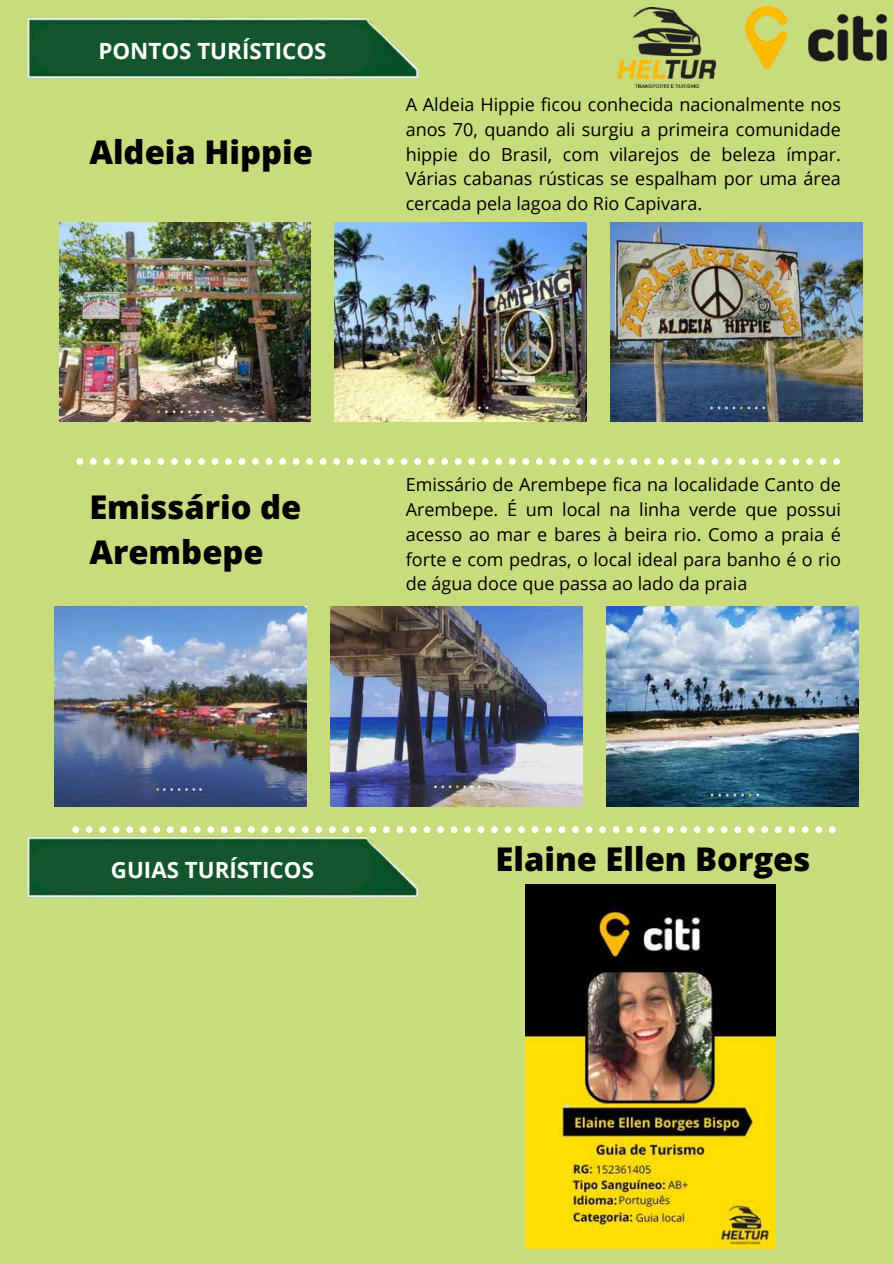
<style>
.page{position:relative;width:894px;height:1264px;background:#fff}
.page>*{position:absolute;margin:0;border:0;box-sizing:border-box;transform-origin:0 0}
.t1{font:800 32.7px/45px "Open Sans";color:#000}
.t2{font:700 22.35px "Open Sans";color:#fff}
.t3{font:18px/24.8px "Open Sans";color:#000;text-align:justify}
</style>
<div class="page">
<div style="left:0;top:0;width:893px;height:1263px;background:#c8dc7e"></div>
<img style="left:27px;top:17px;width:392px;height:62px">
<div style="left:33px;top:24px;width:338px;height:50px;background:#13562e"></div>
<img style="left:335px;top:222px;width:251px;height:200px">
<img style="left:610px;top:222px;width:252px;height:200px">
<img style="left:59px;top:222px;width:252px;height:200px">
<svg style="left:76px;top:458px;width:763px;height:7px"></svg>
<img style="left:330px;top:607px;width:252px;height:199px">
<img style="left:606px;top:607px;width:252px;height:199px">
<img style="left:55px;top:607px;width:251px;height:199px">
<svg style="left:450px;top:826px;width:385px;height:7px"></svg>
<img style="left:745px;top:7px;width:140px;height:62px">
<img style="left:617px;top:8px;width:98px;height:80px">
<img style="left:27px;top:826px;width:417px;height:72px">
<div style="left:33px;top:842px;width:338px;height:50px;background:#13562e"></div>
<img style="left:525px;top:884px;width:250px;height:364px">
<p class="t2" style="left:98px;top:35px;width:229px">PONTOS TURÍSTICOS</p>
<h1 class="t1" style="left:89px;top:129px;width:225px">Aldeia Hippie</h1>
<p class="t3" style="left:405px;top:92px;width:436px">A Aldeia Hippie ficou conhecida nacionalmente nos anos 70, quando ali surgiu a primeira comunidade hippie do Brasil, com vilarejos de beleza ímpar.<br>Várias cabanas rústicas se espalham por uma área cercada pela lagoa do Rio Capivara.</p>
<h1 class="t1" style="left:89px;top:484px;width:213px">Emissário de<br>Arembepe</h1>
<p class="t3" style="left:405px;top:472px;width:436px">Emissário de Arembepe fica na localidade Canto de Arembepe. É um local na linha verde que possui acesso ao mar e bares à beira rio. Como a praia é forte e com pedras, o local ideal para banho é o rio de água doce que passa ao lado da praia</p>
<p class="t2" style="left:111px;top:853px;width:204px">GUIAS TURÍSTICOS</p>
<h1 class="t1" style="left:495px;top:836px;width:316px">Elaine Ellen Borges</h1>
</div>
